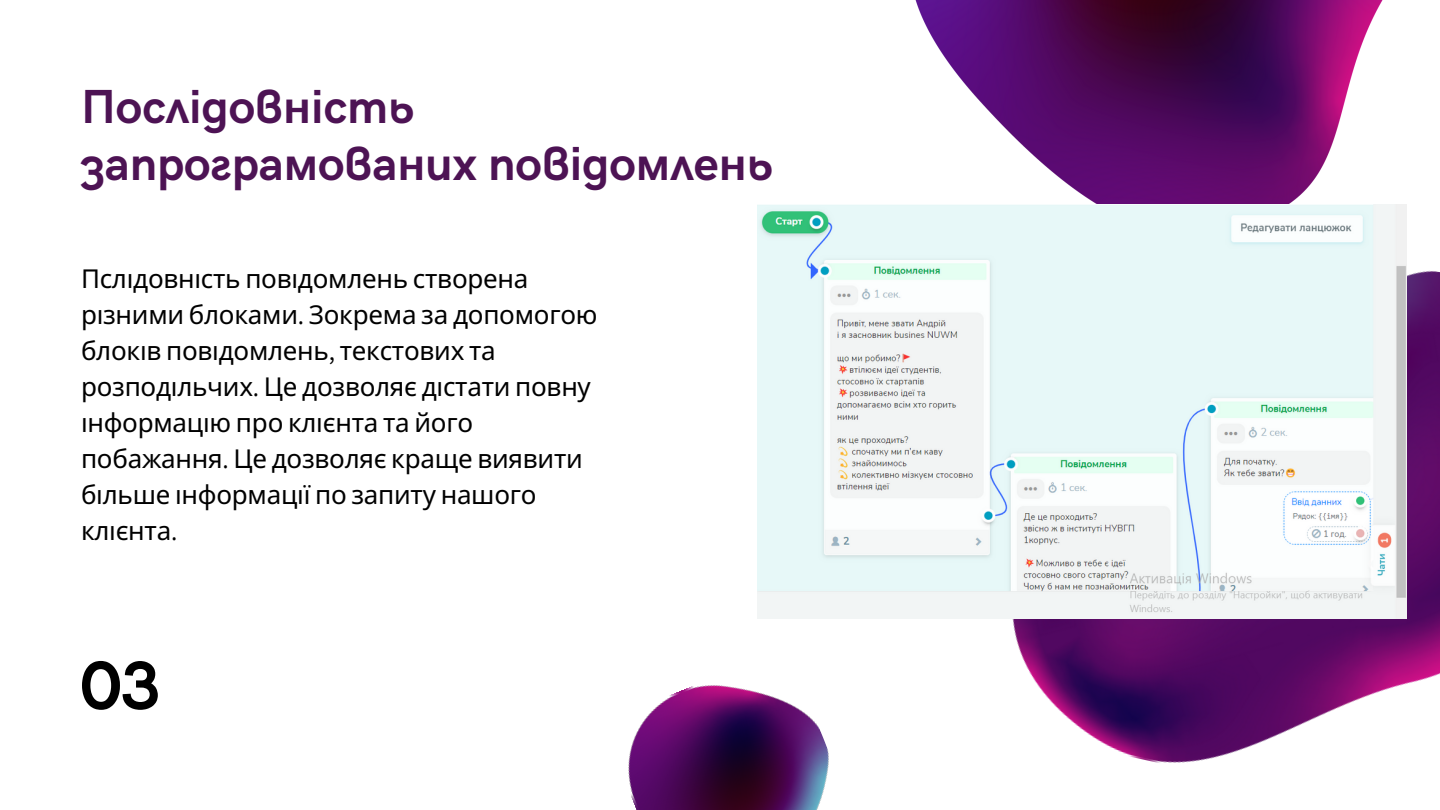
<style>
.page{position:relative;width:1440px;height:810px;background:#fff}
.page>*{position:absolute;margin:0;border:0;box-sizing:border-box;transform-origin:0 0}
.t1{font:700 68.8px "HK Grotesk";color:#000}
.t2{font:700 48px/56.2px "HK Grotesk";color:#4d1354}
.t3{font:26px/36px "Noto Sans";letter-spacing:-.01em;color:#000}
.s1{font-family:"Assistant"}
</style>
<div class="page">
<img style="left:915px;top:0;width:468px;height:197px">
<img style="left:628px;top:685px;width:201px;height:125px">
<img style="left:981px;top:197px;width:459px;height:566px">
<img style="left:758px;top:205px;width:648px;height:413px">
<p class="t2" style="left:81px;top:81px;width:694px">Послідовність запрограмованих повідомлень</p>
<p class="t3" style="left:81px;top:260px;width:518px">Пслідовність повідомлень створена різними блоками<span class="s1">.</span> Зокрема за допомогою блокі в повідомлень<span class="s1">,</span> текстових та розподільчих<span class="s1">.</span> Це дозволяє ді стати повну і нформаці ю про клієнта та його побажання<span class="s1">.</span> Це дозволяє краще виявити більше і нформації по запиту нашого клієнта<span class="s1">.</span></p>
<p class="t1" style="left:81px;top:647px;width:81px">03</p>
</div>
